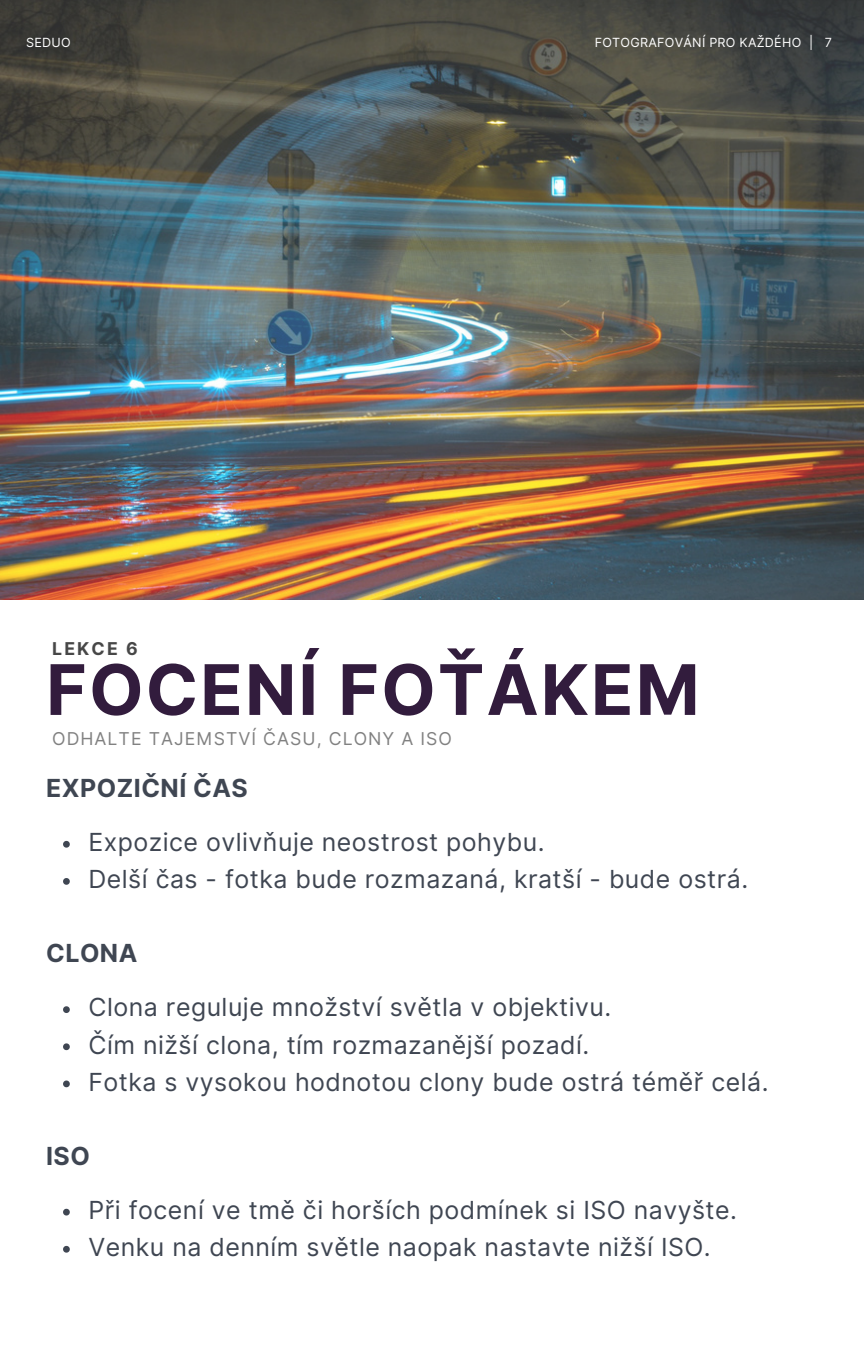
<style>
.page{position:relative;width:864px;height:1350px;background:#fff}
.page>*{position:absolute;margin:0;border:0;box-sizing:border-box;transform-origin:0 0}
.t1{font:700 69.75px "Inter";letter-spacing:.03em;color:#321c3d}
.t2{font:24.97px "Inter";letter-spacing:.02em;color:#3f4652}
.t3{font:700 24.97px "Inter";letter-spacing:.02em;color:#3f4652}
.t4{font:17.78px "Inter";letter-spacing:.06em;color:#818181}
.t5{font:700 17.78px "Inter";letter-spacing:.12em;color:#474747}
.t6{font:12.6px "Inter";letter-spacing:.02em;color:#fff}
</style>
<div class="page">
<img style="left:0;top:0;width:864px;height:600px">
<svg style="left:63px;top:841px;width:7px;height:7px"></svg>
<svg style="left:63px;top:878px;width:7px;height:7px"></svg>
<svg style="left:63px;top:1006px;width:7px;height:7px"></svg>
<svg style="left:63px;top:1043px;width:7px;height:7px"></svg>
<svg style="left:63px;top:1081px;width:7px;height:6px"></svg>
<svg style="left:63px;top:1209px;width:7px;height:7px"></svg>
<svg style="left:63px;top:1246px;width:7px;height:7px"></svg>
<p class="t6" style="left:26px;top:35px;width:46px">SEDUO</p>
<p class="t6" style="left:595px;top:35px;width:239px">FOTOGRAFOVÁNÍ PRO KAŽDÉHO | 7</p>
<p class="t5" style="left:52px;top:638px;width:87px">LEKCE 6</p>
<p class="t1" style="left:46px;top:648px;width:656px">FOCENÍ FOŤÁKEM</p>
<p class="t4" style="left:52px;top:728px;width:401px">ODHALTE TAJEMSTVÍ ČASU, CLONY A ISO</p>
<p class="t3" style="left:46px;top:773px;width:203px">EXPOZIČNÍ ČAS</p>
<p class="t2" style="left:89px;top:827px;width:458px">Expozice ovlivň uje neostrost pohybu.</p>
<p class="t2" style="left:89px;top:864px;width:661px">Delší čas - fotka bude rozmazaná, kratší - bude ostrá.</p>
<p class="t3" style="left:46px;top:938px;width:93px">CLONA</p>
<p class="t2" style="left:89px;top:992px;width:524px">Clona reguluje množství světla v objektivu.</p>
<p class="t2" style="left:89px;top:1030px;width:502px">Čím nižší clona, tím rozmazanější pozadí.</p>
<p class="t2" style="left:89px;top:1067px;width:682px">Fotka s vysokou hodnotou clony bude ostrá téměř celá.</p>
<p class="t3" style="left:46px;top:1141px;width:45px">ISO</p>
<p class="t2" style="left:89px;top:1195px;width:650px">Při focení ve tmě či horších podmínek si ISO navyšte.</p>
<p class="t2" style="left:89px;top:1232px;width:624px">Venku na denním světle naopak nastavte nižší ISO.</p>
</div>
